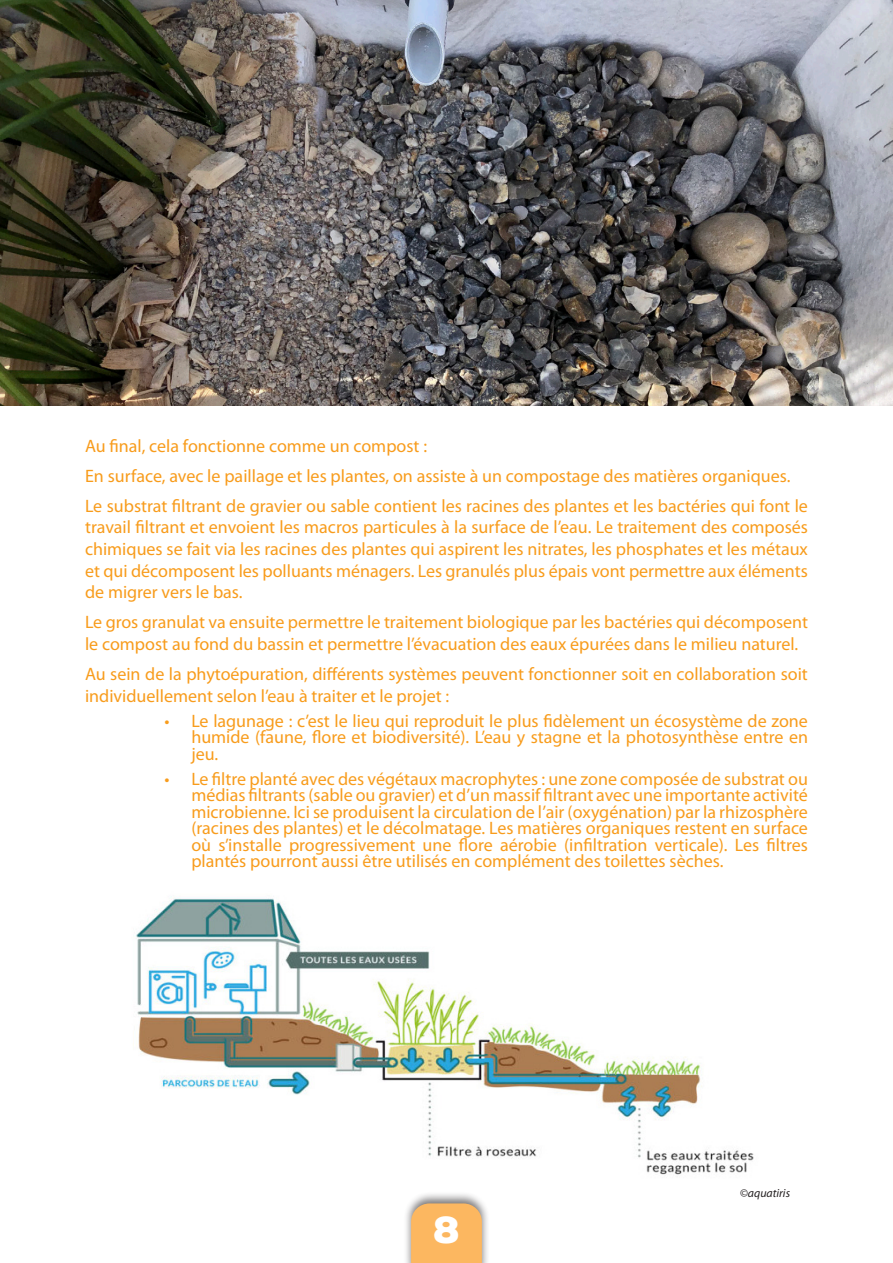
<style>
.page{position:relative;width:893px;height:1263px;background:#fff}
.page>*{position:absolute;margin:0;border:0;box-sizing:border-box;transform-origin:0 0}
.t1{font:900 37.5px "Nexa";color:#fff}
.t2{font:18px/16.5px "Myriad Pro";color:#f89c1c}
.t3{font:italic 11.85px "Myriad Pro";color:#231f20}
</style>
<div class="page">
<img style="left:136px;top:896px;width:618px;height:279px">
<div style="left:403px;top:1191px;width:87px;height:72px;background:#231f20;opacity:.6"></div>
<div style="left:411px;top:1203px;width:71px;height:60px;background:#fcb760"></div>
<img style="left:0;top:0;width:893px;height:405px">
<p class="t2" style="left:85px;top:430px;width:724px;line-height:30.2px">Au final, cela fonctionne comme un compost :<br>En surface, avec le paillage et les plantes, on assiste à un compostage des matières organiques.<br>Le substrat filtrant de gravier ou sable contient les racines des plantes et les bactéries qui font le</p>
<p class="t2" style="left:85px;top:516px;width:724px;line-height:21.6px;text-align:justify">travail filtrant et envoient les macros particules à la surface de l’eau. Le traitement des composés chimiques se fait via les racines des plantes qui aspirent les nitrates, les phosphates et les métaux et qui décomposent les polluants ménagers. Les granulés plus épais vont permettre aux éléments de migrer vers le bas.</p>
<p class="t2" style="left:85px;top:611px;width:724px;line-height:21.6px">Le gros granulat va ensuite permettre le traitement biologique par les bactéries qui décomposent le compost au fond du bassin et permettre l’évacuation des eaux épurées dans le milieu naturel.</p>
<p class="t2" style="left:85px;top:663px;width:724px;line-height:21.6px">Au sein de la phytoépuration, différents systèmes peuvent fonctionner soit en collaboration soit individuellement selon l’eau à traiter et le projet :</p>
<p class="t2" style="left:191px;top:712px;width:618px;text-align:justify;text-indent:-27px">• Le lagunage : c’est le lieu qui reproduit le plus fidèlement un écosystème de zone humide (faune, flore et biodiversité). L’eau y stagne et la photosynthèse entre en jeu.</p>
<p class="t2" style="left:191px;top:770px;width:618px;text-align:justify;text-indent:-27px">• Le filtre planté avec des végétaux macrophytes : une zone composée de substrat ou médias filtrants (sable ou gravier) et d’un massif filtrant avec une importante activité microbienne. Ici se produisent la circulation de l’air (oxygénation) par la rhizosphère (racines des plantes) et le décolmatage. Les matières organiques restent en surface où s’installe progressivement une flore aérobie (infiltration verticale). Les filtres plantés pourront aussi être utilisés en complément des toilettes sèches.</p>
<h1 class="t1" style="left:433px;top:1206px;width:29px">8</h1>
<p class="t3" style="left:740px;top:1186px;width:52px">©aquatiris</p>
</div>
